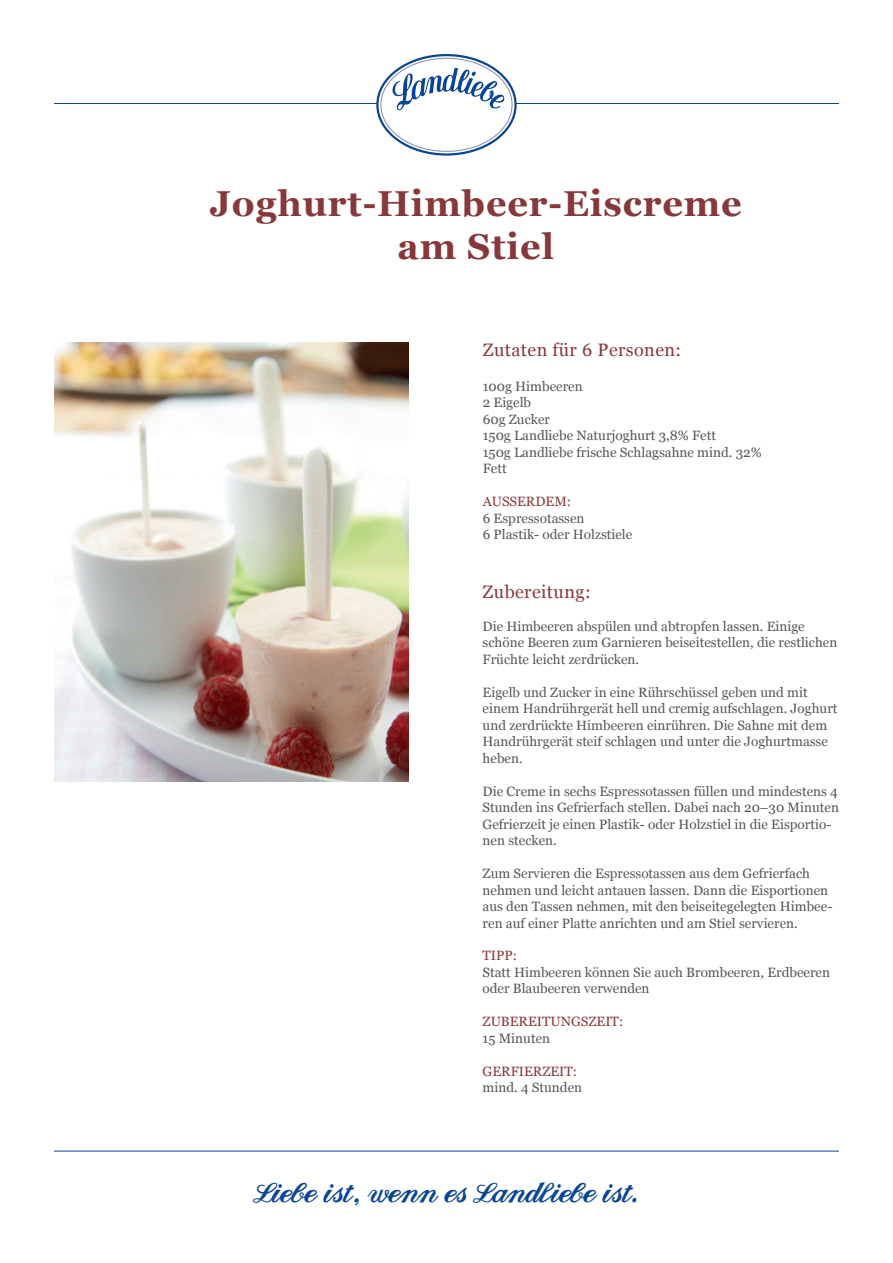
<style>
.page{position:relative;width:893px;height:1263px;background:#fff}
.page>*{position:absolute;margin:0;border:0;box-sizing:border-box;transform-origin:0 0}
.t1{font:700 36px/43.2px "Georgia";letter-spacing:.025em;color:#87383a;text-align:center}
.t2{font:30px "LL2009 U";color:#094594}
.t3{font:18px "Georgia";letter-spacing:.025em;color:#87383a}
.t4{font:13.5px/16.5px "Georgia";color:#575655}
.t5{font:13.5px "Georgia";color:#87383a}
</style>
<div class="page">
<div style="left:376px;top:54px;width:141px;height:102px;border:2px solid #094594;border-radius:50%"></div>
<svg style="left:392px;top:68px;width:112px;height:42px"></svg>
<hr style="left:54px;top:103px;width:323px;height:1px;background:#094594">
<hr style="left:516px;top:103px;width:323px;height:1px;background:#094594">
<hr style="left:54px;top:1151px;width:785px;height:1px;background:#094594">
<img style="left:54px;top:343px;width:355px;height:439px">
<h1 class="t1" style="left:210px;top:180px;width:534px">Joghurt-Himbeer-Eiscreme am Stiel</h1>
<h3 class="t3" style="left:483px;top:337px;width:200px">Zutaten für 6 Personen:</h3>
<p class="t4" style="left:483px;top:377px;width:281px">100g Himbeeren<br>2 Eigelb<br>60g Zucker<br>150g Landliebe Naturjoghurt 3,8% Fett<br>150g Landliebe frische Schlagsahne mind. 32%<br>Fett</p>
<p class="t5" style="left:483px;top:492px;width:90px">AUSSERDEM:</p>
<p class="t4" style="left:483px;top:509px;width:151px">6 Espressotassen<br>6 Plastik- oder Holzstiele</p>
<h3 class="t3" style="left:483px;top:578px;width:110px">Zubereitung:</h3>
<p class="t4" style="left:483px;top:617px;width:356px">Die Himbeeren abspülen und abtropfen lassen. Einige schöne Beeren zum Garnieren beiseitestellen, die restlichen<br>Früchte leicht zerdrücken.</p>
<p class="t4" style="left:483px;top:683px;width:356px">Eigelb und Zucker in eine Rührschüssel geben und mit einem Handrührgerät hell und cremig aufschlagen. Joghurt und zerdrückte Himbeeren einrühren. Die Sahne mit dem Handrührgerät steif schlagen und unter die Joghurtmasse heben.</p>
<p class="t4" style="left:483px;top:782px;width:358px">Die Creme in sechs Espressotassen füllen und mindestens 4<br>Stunden ins Gefrierfach stellen. Dabei nach 20–30 Minuten Gefrierzeit je einen Plastik- oder Holzstiel in die Eisportio&shy;nen stecken.</p>
<p class="t4" style="left:483px;top:864px;width:351px">Zum Servieren die Espressotassen aus dem Gefrierfach nehmen und leicht antauen lassen. Dann die Eisportionen aus den Tassen nehmen, mit den beiseitegelegten Himbee&shy;ren auf einer Platte anrichten und am Stiel servieren.</p>
<p class="t5" style="left:483px;top:946px;width:36px">TIPP:</p>
<p class="t4" style="left:483px;top:963px;width:349px">Statt Himbeeren können Sie auch Brombeeren, Erdbeeren oder Blaubeeren verwenden</p>
<p class="t5" style="left:483px;top:1012px;width:142px">ZUBEREITUNGSZEIT:</p>
<p class="t4" style="left:483px;top:1029px;width:69px">15 Minuten</p>
<p class="t5" style="left:483px;top:1061px;width:96px">GERFIERZEIT:</p>
<p class="t4" style="left:483px;top:1079px;width:101px">mind. 4 Stunden</p>
<h2 class="t2" style="left:256px;top:1178px;width:383px">Liebe ist, wenn es Landliebe ist.</h2>
</div>
